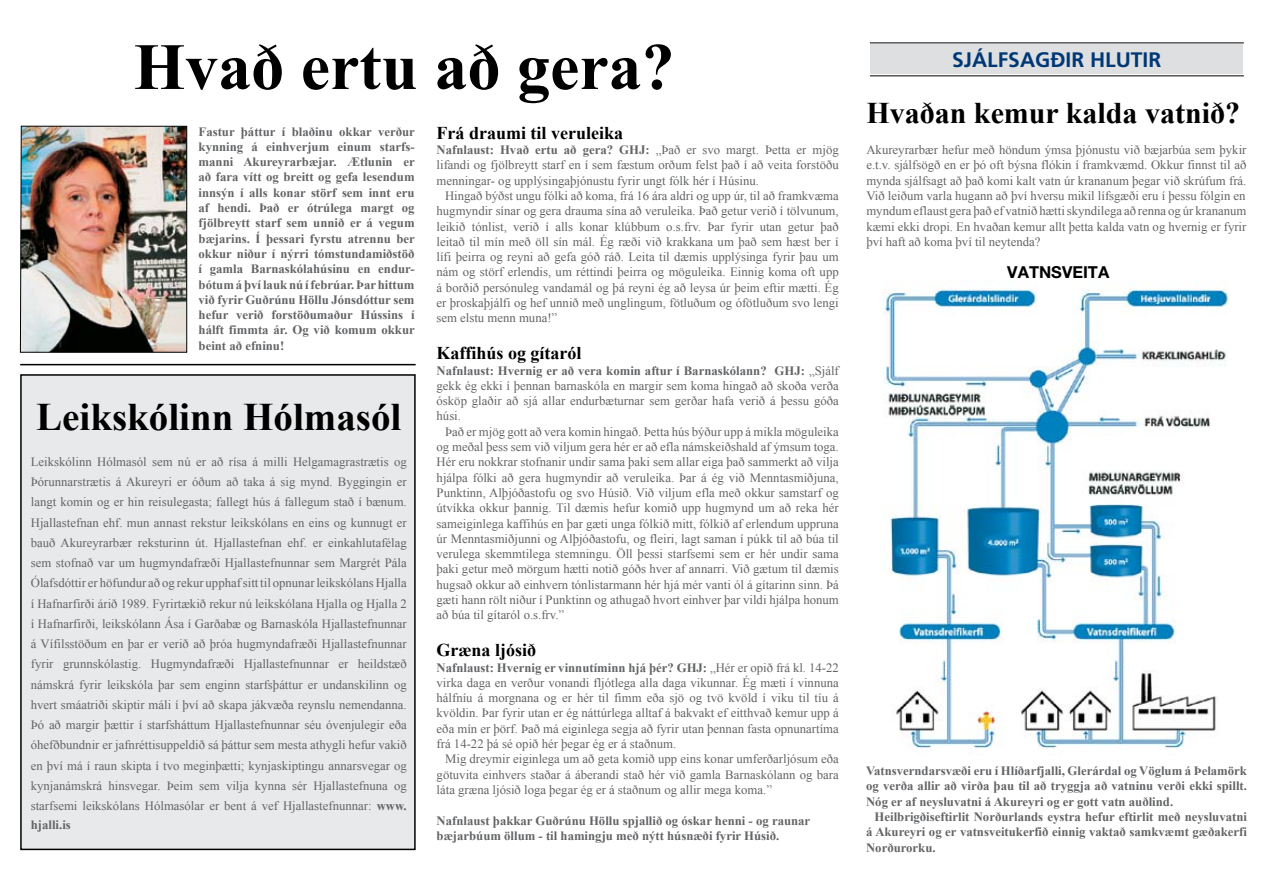
<style>
.page{position:relative;width:1263px;height:893px;background:#fff}
.page>*{position:absolute;margin:0;border:0;box-sizing:border-box;transform-origin:0 0}
.t1{font:700 66px "Times New Roman";color:#000}
.t2{font:700 39px "Times New Roman";color:#000}
.t3{font:700 30px "Times New Roman";color:#000}
.t4{font:700 21px "Frutiger";color:#003876}
.t5{font:700 18px "Times New Roman";color:#000}
.t6{font:700 16.5px "Helvetica Neue";color:#000}
.t7{font:12.75px/15.3px "Times New Roman";color:#636466;text-align:justify}
.t8{font:700 12.75px/15.3px "Times New Roman";color:#636466;text-align:justify}
.s1{font-weight:700}
</style>
<div class="page">
<hr style="left:870px;top:43px;width:374px;height:1px;background:#000">
<hr style="left:870px;top:75px;width:374px;height:1px;background:#000">
<img style="left:882px;top:289px;width:346px;height:460px">
<div style="left:870px;top:45px;width:373px;height:29px;background:#dddfe0"></div>
<img style="left:20px;top:125px;width:167px;height:228px">
<div style="left:21px;top:375px;width:394px;height:474px;background:#e8e9ea"></div>
<div style="left:20px;top:374px;width:396px;height:476px;border:2px solid #000"></div>
<hr style="left:20px;top:364px;width:396px;height:1px;background:#000">
<h1 class="t1" style="left:134px;top:29px;width:542px">Hvað ertu að gera?</h1>
<p class="t8" style="left:199px;top:123px;width:218px">Fastur þáttur í blaðinu okkar verður kynning á einhverjum einum starfs&shy;manni Akureyrarbæjar. Ætlunin er að fara vítt og breitt og gefa lesendum innsýn í alls konar störf sem innt eru af hendi. Það er ótrúlega margt og fjölbreytt starf sem unnið er á vegum bæjarins. Í þessari fyrstu atrennu ber okkur niður í nýrri tómstundamiðstöð í gamla Barnaskólahúsinu en endur&shy;bótum á því lauk nú í febrúar. Þar hittum við fyrir Guðrúnu Höllu Jónsdóttur sem hefur verið forstöðumaður Hússins í hálft fimmta ár. Og við komum okkur beint að efninu!</p>
<h2 class="t2" style="left:36px;top:395px;width:367px">Leikskólinn Hólmasól</h2>
<p class="t7" style="left:31px;top:451px;width:378px;line-height:20.2px">Leikskólinn Hólmasól sem nú er að rísa á milli Helgamagrastrætis og Þórunnarstrætis á Akureyri er óðum að taka á sig mynd. Byggingin er langt komin og er hin reisulegasta; fallegt hús á fallegum stað í bænum.<br>Hjallastefnan ehf. mun annast rekstur leikskólans en eins og kunnugt er bauð Akureyrarbær reksturinn út. Hjallastefnan ehf. er einkahlutafélag sem stofnað var um hugmyndafræði Hjallastefnunnar sem Margrét Pála Ólafsdóttir er höfundur að og rekur upphafsitt til opnunarleikskólans Hjalla í Hafnarfirði árið 1989. Fyrirtækið rekur nú leikskólana Hjalla og Hjalla 2 í Hafnarfirði, leikskólann Ása í Garðabæ og Barnaskóla Hjallastefnunnar á Vífilsstöðum en þar er verið að þróa hugmyndafræði Hjallastefnunnar fyrir grunnskólastig. Hugmyndafræði Hjallastefnunnar er heildstæð námskrá fyrir leikskóla þar sem enginn starfsþáttur er undanskilinn og hvert smáatriði skiptir máli í því að skapa jákvæða reynslu nemendanna.<br>Þó að margir þættir í starfsháttum Hjallastefnunnar séu óvenjulegir eða óhefðbundnir er jafnréttisuppeldið sá þáttur sem mesta athygli hefur vakið en því má í raun skipta í tvo meginþætti; kynjaskiptingu annarsvegar og kynjanámskrá hinsvegar. Þeim sem vilja kynna sér Hjallastefnuna og starfsemi leikskólans Hólmasólar er bent á vef Hjallastefnunnar: <span class="s1">www.</span></p>
<p class="t8" style="left:31px;top:816px;width:42px">hjalli.is</p>
<h3 class="t5" style="left:437px;top:122px;width:188px">Frá draumi til veruleika</h3>
<p class="t7" style="left:437px;top:142px;width:404px"><span class="s1">Nafnlaust: Hvað ertu að gera? GHJ:</span> „Það er svo margt. Þetta er mjög lifandi og fjölbreytt starf en í sem fæstum orðum felst það í að veita forstöðu menningar- og upplýsingaþjónustu fyrir ungt fólk hér í Húsinu.</p>
<p class="t7" style="left:436px;top:188px;width:404px;text-indent:9px">Hingað býðst ungu fólki að koma, frá 16 ára aldri og upp úr, til að framkvæma hugmyndir sínar og gera drauma sína að veruleika. Það getur verið í tölvunum, leikið tónlist, verið í alls konar klúbbum o.s.frv. Þar fyrir utan getur það leitað til mín með öll sín mál. Ég ræði við krakkana um það sem hæst ber í lífi þeirra og reyni að gefa góð ráð. Leita til dæmis upplýsinga fyrir þau um nám og störf erlendis, um réttindi þeirra og möguleika. Einnig koma oft upp á borðið persónuleg vandamál og þá reyni ég að leysa úr þeim eftir mætti. Ég er þroskaþjálfi og hef unnið með unglingum, fötluðum og ófötluðum svo lengi sem elstu menn muna!”</p>
<h3 class="t5" style="left:437px;top:343px;width:147px">Kaffihús og gítaról</h3>
<p class="t7" style="left:437px;top:362px;width:404px"><span class="s1">Nafnlaust: Hvernig er að vera komin aftur í Barnaskólann? GHJ:</span> „Sjálf gekk ég ekki í þennan barnaskóla en margir sem koma hingað að skoða verða ósköp glaðir að sjá allar endurbæturnar sem gerðar hafa verið á þessu góða húsi.</p>
<p class="t7" style="left:436px;top:424px;width:404px;text-indent:9px">Það er mjög gott að vera komin hingað. Þetta hús býður upp á mikla möguleika og meðal þess sem við viljum gera hér er að efla námskeiðshald af ýmsum toga.<br>Hér eru nokkrar stofnanir undir sama þaki sem allar eiga það sammerkt að vilja hjálpa fólki að gera hugmyndir að veruleika. Þar á ég við Menntasmiðjuna, Punktinn, Alþjóðastofu og svo Húsið. Við viljum efla með okkur samstarf og útvíkka okkur þannig. Til dæmis hefur komið upp hugmynd um að reka hér sameiginlega kaffihús en þar gæti unga fólkið mitt, fólkið af erlendum uppruna úr Menntasmiðjunni og Alþjóðastofu, og fleiri, lagt saman í púkk til að búa til verulega skemmtilega stemningu. Öll þessi starfsemi sem er hér undir sama þaki getur með mörgum hætti notið góðs hver af annarri. Við gætum til dæmis hugsað okkur að einhvern tónlistarmann hér hjá mér vanti ól á gítarinn sinn. Þá gæti hann rölt niður í Punktinn og athugað hvort einhver þar vildi hjálpa honum að búa til gítaról o.s.frv.”</p>
<h3 class="t5" style="left:437px;top:640px;width:101px">Græna ljósið</h3>
<p class="t7" style="left:437px;top:659px;width:404px"><span class="s1">Nafnlaust: Hvernig er vinnutíminn hjá þér? GHJ:</span> „Hér er opið frá kl. 14-22 virka daga en verður vonandi fljótlega alla daga vikunnar. Ég mæti í vinnuna hálfníu á morgnana og er hér til fimm eða sjö og tvö kvöld í viku til tíu á kvöldin. Þar fyrir utan er ég náttúrlega alltaf á bakvakt ef eitthvað kemur upp á eða mín er þörf. Það má eiginlega segja að fyrir utan þennan fasta opnunartíma frá 14-22 þá sé opið hér þegar ég er á staðnum.</p>
<p class="t7" style="left:437px;top:751px;width:404px;text-indent:8px">Mig dreymir eiginlega um að geta komið upp eins konar umferðarljósum eða götuvita einhvers staðar á áberandi stað hér við gamla Barnaskólann og bara láta græna ljósið loga þegar ég er á staðnum og allir mega koma.”</p>
<p class="t8" style="left:437px;top:812px;width:375px">Nafnlaust þakkar Guðrúnu Höllu spjallið og óskar henni - og raunar bæjarbúum öllum - til hamingju með nýtt húsnæði fyrir Húsið.</p>
<h3 class="t4" style="left:952px;top:48px;width:210px">SJÁLFSAGÐIR HLUTIR</h3>
<h3 class="t3" style="left:866px;top:96px;width:375px">Hvaðan kemur kalda vatnið?</h3>
<p class="t7" style="left:866px;top:142px;width:382px">Akureyrarbær hefur með höndum ýmsa þjónustu við bæjarbúa sem þykir e.t.v. sjálfsögð en er þó oft býsna flókin í framkvæmd. Okkur finnst til að mynda sjálfsagt að það komi kalt vatn úr krananum þegar við skrúfum frá.<br>Við leiðum varla hugann að því hversu mikil lífsgæði eru í þessu fólgin en myndumeflaust gera það ef vatnið hættiskyndilega að renna og úr krananum kæmi ekki dropi. En hvaðan kemur allt þetta kalda vatn og hvernig er fyrir því haft að koma því til neytenda?</p>
<p class="t6" style="left:1007px;top:261px;width:104px">VATNSVEITA</p>
<p class="t8" style="left:866px;top:763px;width:382px">Vatnsverndarsvæði eru í Hlíðarfjalli, Glerárdal og Vöglum á Þelamörk og verða allir að virða þau til að tryggja að vatninu verði ekki spillt.<br>Nóg er af neysluvatni á Akureyri og er gott vatn auðlind.</p>
<p class="t8" style="left:866px;top:809px;width:382px;text-indent:9px">Heilbrigðiseftirlit Norðurlands eystra hefur eftirlit með neysluvatni á Akureyri og er vatnsveitukerfið einnig vaktað samkvæmt gæðakerfi Norðurorku.</p>
</div>
